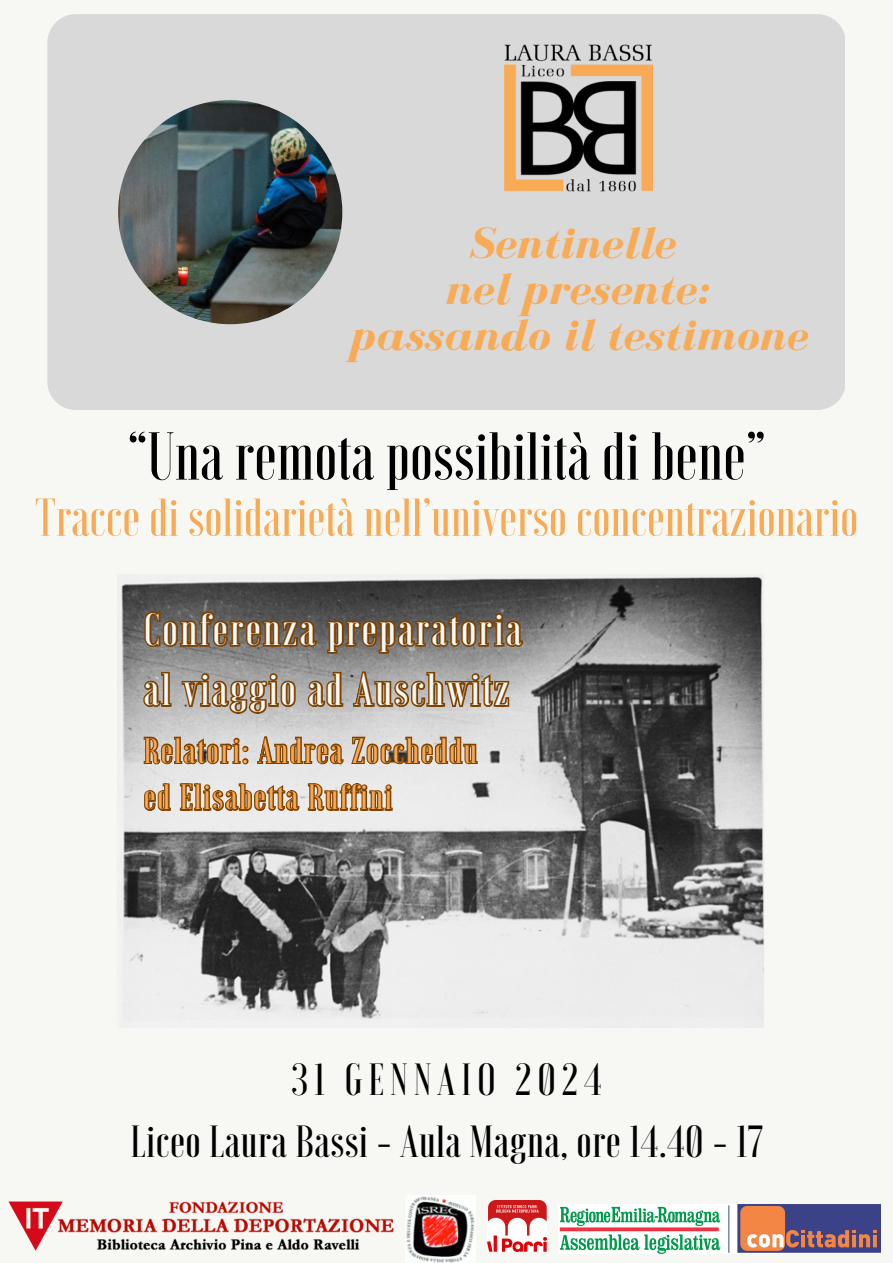
<style>
.page{position:relative;width:893px;height:1263px;background:#f7f8f3}
.page>*{position:absolute;margin:0;border:0;box-sizing:border-box;transform-origin:0 0}
.t1{font:500 67.5px "Voga";color:#000}
.t2{font:500 53.25px "Voga";color:#f9aa55}
.t3{font:italic 700 45.08px/45.6px "Bodoni FLF";letter-spacing:.01em;color:#f9aa55;text-align:center}
.t4{font:500 45px/60.2px "Voga";letter-spacing:.055em;color:#f7f8f3}
.t5{font:500 45px "Voga";letter-spacing:.01em;color:#000}
.t6{font:500 45px "Voga";letter-spacing:.13em;color:#000}
.t7{font:500 35.25px "Voga";letter-spacing:.055em;color:#f9aa55}
</style>
<div class="page">
<div style="left:47px;top:14px;width:798px;height:396px;background:#d9d9d9;border-radius:28px"></div>
<img style="left:118px;top:100px;width:224px;height:224px">
<img style="left:505px;top:44px;width:147px;height:148px">
<img style="left:415px;top:1196px;width:59px;height:67px">
<img style="left:8px;top:1200px;width:407px;height:57px">
<img style="left:558px;top:1204px;width:323px;height:50px">
<img style="left:487px;top:1200px;width:59px;height:51px">
<img style="left:119px;top:574px;width:645px;height:454px">
<svg style="left:142px;top:609px;width:382px;height:46px;background:#715a41"></svg>
<svg style="left:141px;top:670px;width:370px;height:46px;background:#a18a71"></svg>
<svg style="left:140px;top:735px;width:339px;height:32px;background:#b09679"></svg>
<svg style="left:142px;top:781px;width:252px;height:32px"></svg>
<p class="t3" style="left:469px;top:221px;width:208px">Sentinelle</p>
<p class="t3" style="left:349px;top:266px;width:460px">nel presente: passando il testimone</p>
<p class="t1" style="left:128px;top:422px;width:639px">“Una remota possibilità di bene”</p>
<p class="t2" style="left:35px;top:491px;width:825px">Tracce di solidarietà nell’universo concentrazionario</p>
<p class="t4" style="left:144px;top:599px;width:379px">Conferenza preparatoria al viaggio ad Auschwitz</p>
<p class="t7" style="left:144px;top:733px;width:334px">Relatori: Andrea Zoccheddu</p>
<p class="t7" style="left:144px;top:779px;width:250px">ed Elisabetta Ruffini</p>
<p class="t6" style="left:291px;top:1056px;width:312px">31 GENNAIO 2024</p>
<p class="t5" style="left:130px;top:1119px;width:634px">Liceo Laura Bassi - Aula Magna, ore 14.40 - 17</p>
</div>
